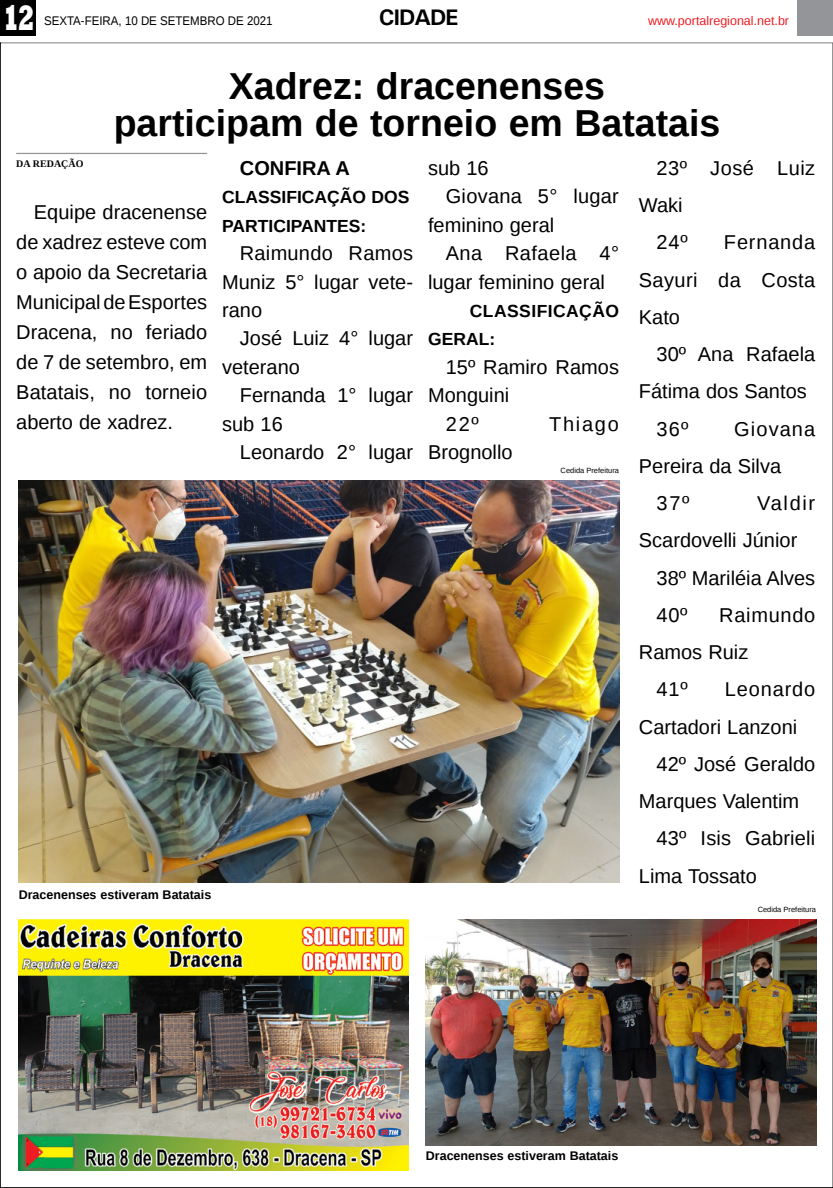
<style>
.page{position:relative;width:833px;height:1188px;background:#fff}
.page>*{position:absolute;margin:0;border:0;box-sizing:border-box;transform-origin:0 0}
.TÍTULO{font:700 37.5px "Liberation Sans";color:#000}
.t1{font:800 36.12px "Rockwell";color:#fff;scale:.7 1}
.TITULO_PG{font:700 22.5px "Univers";letter-spacing:-.04em;color:#000}
.MATÉRIA{font:20px/37.2px "Liberation Sans";color:#000}
.MATÉRIA-2{font:20px/37.2px "Liberation Sans";letter-spacing:.025em;color:#000}
.MATÉRIA-3{font:700 20px "Liberation Sans";color:#000}
.MATÉRIA-4{font:700 17.5px/28.4px "Liberation Sans";color:#000}
.MATÉRIA-5{font:700 17.5px/28.4px "Liberation Sans";letter-spacing:.025em;color:#000}
.LEGENDA{font:700 12.5px "Liberation Sans";color:#000}
.DATA_PG{font:12.5px "Liberation Sans";color:#000;scale:.92 1}
.DATA_PG-2{font:12.5px "Liberation Sans";color:#ed1d24}
.CRÉDITO_NOME{font:700 10px "Liberation Serif";color:#000}
.CRÉDITO_FOTO{font:7.5px "Liberation Sans";color:#000}
</style>
<div class="page">
<div style="left:0;top:0;width:36px;height:35px;background:#000"></div>
<div style="left:797px;top:0;width:36px;height:35px;background:#939598"></div>
<img style="left:18px;top:919px;width:390px;height:250px">
<hr style="left:16px;top:153px;width:191px;height:1px;background:#939598">
<img style="left:19px;top:480px;width:600px;height:402px">
<img style="left:426px;top:919px;width:390px;height:226px">
<p class="t1" style="left:3px;top:-3px;width:48px">12</p>
<p class="DATA_PG" style="left:44px;top:14px;width:250px">SEXTA-FEIRA, 10 DE SETEMBRO DE 2021</p>
<p class="TITULO_PG" style="left:379px;top:3px;width:81px">CIDADE</p>
<p class="DATA_PG-2" style="left:648px;top:14px;width:143px">www.portalregional.net.br</p>
<p class="TÍTULO" style="left:229px;top:60px;width:378px">Xadrez: dracenenses</p>
<p class="TÍTULO" style="left:114px;top:98px;width:608px">participam de torneio em Batatais</p>
<p class="CRÉDITO_NOME" style="left:16px;top:157px;width:69px">DA REDAÇÃO</p>
<p class="MATÉRIA" style="left:16px;top:198px;width:192px;line-height:30px;text-align:justify;text-indent:18px">Equipe dracenense de xadrez esteve com o apoio da Secretaria Municipal de Esportes Dracena, no feriado de 7 de setembro, em Batatais, no torneio aberto de xadrez.</p>
<p class="MATÉRIA-3" style="left:240px;top:154px;width:112px">CONFIRA A</p>
<p class="MATÉRIA-4" style="left:222px;top:182px;width:189px">CLASSIFICAÇÃO DOS<br>PARTICIPANTES:</p>
<p class="MATÉRIA" style="left:222px;top:240px;width:192px;line-height:28.4px;text-align:justify;text-indent:18px">Raimundo Ramos Muniz 5° lugar vete&shy;rano</p>
<p class="MATÉRIA" style="left:222px;top:325px;width:192px;line-height:28.4px;text-indent:18px">José Luiz 4° lugar veterano</p>
<p class="MATÉRIA" style="left:222px;top:382px;width:192px;line-height:28.4px;text-indent:18px">Fernanda 1° lugar sub 16</p>
<p class="MATÉRIA" style="left:240px;top:434px;width:175px">Leonardo 2° lugar</p>
<p class="MATÉRIA" style="left:428px;top:150px;width:62px">sub 16</p>
<p class="MATÉRIA" style="left:428px;top:183px;width:192px;line-height:28.4px;text-indent:18px">Giovana 5° lugar feminino geral</p>
<p class="MATÉRIA" style="left:428px;top:240px;width:192px;line-height:28.4px;text-indent:18px">Ana Rafaela 4° lugar feminino geral</p>
<p class="MATÉRIA-5" style="left:428px;top:296px;width:192px;text-indent:42px">CLASSIFICAÇÃO<br>GERAL:</p>
<p class="MATÉRIA" style="left:428px;top:353px;width:192px;line-height:28.4px;text-indent:18px">15º Ramiro Ramos<br>Monguini</p>
<p class="MATÉRIA" style="left:446px;top:406px;width:35px">22º</p>
<p class="MATÉRIA" style="left:549px;top:406px;width:71px">Thiago</p>
<p class="MATÉRIA" style="left:428px;top:434px;width:86px">Brognollo</p>
<p class="CRÉDITO_FOTO" style="left:560px;top:465px;width:60px">Cedida Prefeitura</p>
<p class="LEGENDA" style="left:19px;top:885px;width:194px">Dracenenses estiveram Batatais</p>
<p class="MATÉRIA-2" style="left:639px;top:150px;width:178px;text-indent:18px">23º José Luiz<br>Waki</p>
<p class="MATÉRIA" style="left:656px;top:224px;width:33px">24º</p>
<p class="MATÉRIA" style="left:639px;top:224px;width:178px;text-align:justify;text-indent:85px">Fernanda Sayuri da Costa Kato</p>
<p class="MATÉRIA" style="left:639px;top:336px;width:178px;text-indent:18px">30º Ana Rafaela<br>Fátima dos Santos</p>
<p class="MATÉRIA" style="left:656px;top:411px;width:33px">36º</p>
<p class="MATÉRIA" style="left:639px;top:411px;width:178px;text-indent:95px">Giovana<br>Pereira da Silva</p>
<p class="MATÉRIA" style="left:656px;top:485px;width:34px">37º</p>
<p class="MATÉRIA" style="left:639px;top:485px;width:178px;text-indent:118px">Valdir<br>Scardovelli Júnior</p>
<p class="MATÉRIA" style="left:656px;top:559px;width:160px">38º Mariléia Alves</p>
<p class="MATÉRIA" style="left:656px;top:597px;width:32px">40º</p>
<p class="MATÉRIA" style="left:639px;top:597px;width:178px;text-indent:80px">Raimundo<br>Ramos Ruiz</p>
<p class="MATÉRIA" style="left:656px;top:671px;width:33px">41º</p>
<p class="MATÉRIA" style="left:639px;top:671px;width:178px;text-indent:86px">Leonardo<br>Cartadori Lanzoni</p>
<p class="MATÉRIA" style="left:639px;top:746px;width:178px;text-indent:18px">42º José Geraldo<br>Marques Valentim</p>
<p class="MATÉRIA" style="left:639px;top:820px;width:178px;text-indent:18px">43º Isis Gabrieli<br>Lima Tossato</p>
<p class="CRÉDITO_FOTO" style="left:757px;top:904px;width:60px">Cedida Prefeitura</p>
<p class="LEGENDA" style="left:426px;top:1146px;width:194px">Dracenenses estiveram Batatais</p>
</div>
